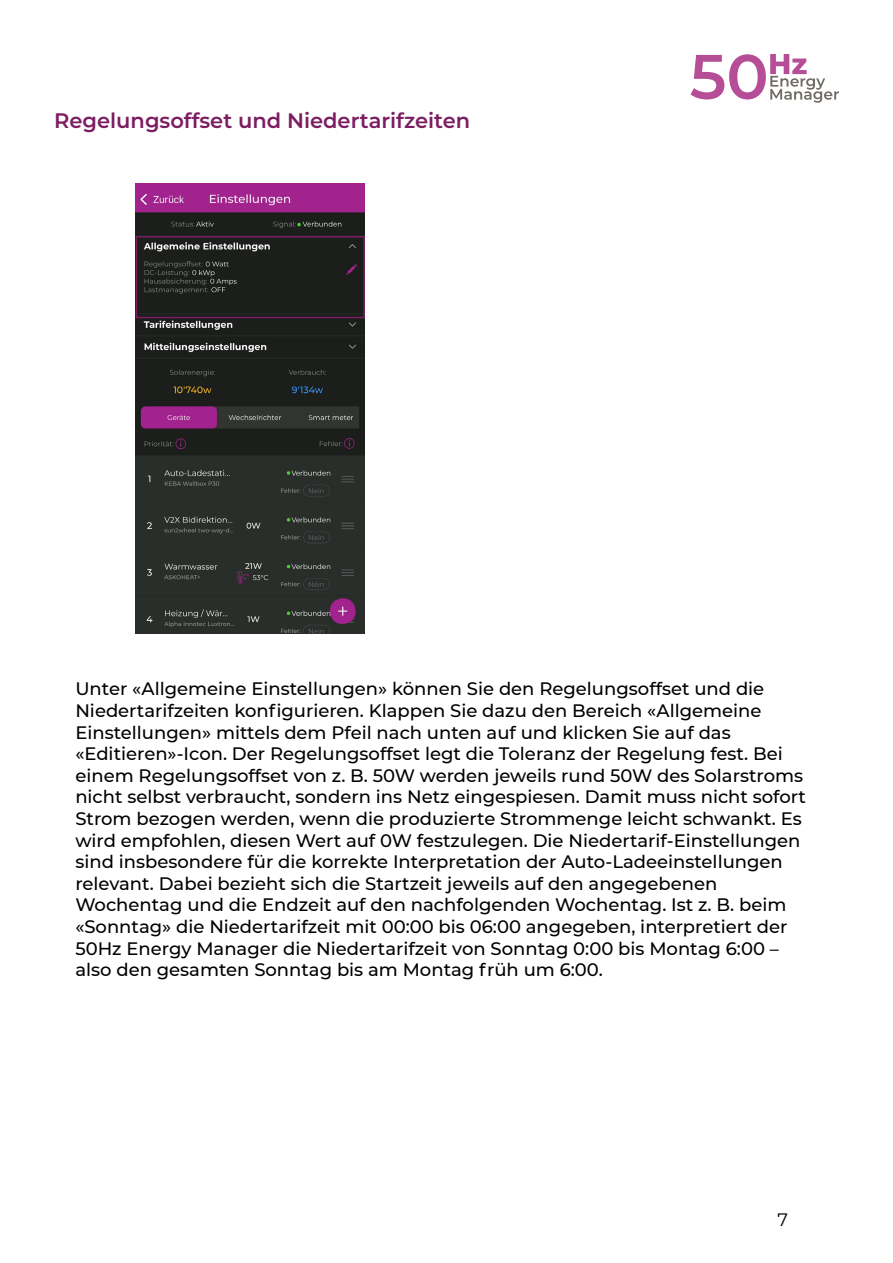
<style>
.page{position:relative;width:893px;height:1263px;background:#fff}
.page>*{position:absolute;margin:0;border:0;box-sizing:border-box;transform-origin:0 0}
.t1{font:600 21px "Montserrat";color:#7c1d62}
.t2{font:500 18px/21.6px "Montserrat";color:#000}
.t3{font:18px "Montserrat";color:#000}
</style>
<div class="page">
<svg style="left:690px;top:54px;width:149px;height:49px"></svg>
<img style="left:136px;top:184px;width:229px;height:450px">
<div style="left:136px;top:236px;width:229px;height:82px;border:2px solid #7c1d62"></div>
<p class="t1" style="left:54px;top:105px;width:417px">Regelungsoffset und Niedertarifzeiten</p>
<p class="t2" style="left:75px;top:677px;width:732px">Unter «Allgemeine Einstellungen» können Sie den Regelungsoffset und die Niedertarifzeiten konfigurieren. Klappen Sie dazu den Bereich «Allgemeine Einstellungen» mittels dem Pfeil nach unten auf und klicken Sie auf das «Editieren»-Icon. Der Regelungsoffset legt die Toleranz der Regelung fest. Bei einem Regelungsoffset von z. B. 50W werden jeweils rund 50W des Solarstroms nicht selbst verbraucht, sondern ins Netz eingespiesen. Damit muss nicht sofort Strom bezogen werden, wenn die produzierte Strommenge leicht schwankt. Es wird empfohlen, diesen Wert auf 0W festzulegen. Die Niedertarif-Einstellungen sind insbesondere für die korrekte Interpretation der Auto-Ladeeinstellungen relevant. Dabei bezieht sich die Startzeit jeweils auf den angegebenen Wochentag und die Endzeit auf den nachfolgenden Wochentag. Ist z. B. beim «Sonntag» die Niedertarifzeit mit 00:00 bis 06:00 angegeben, interpretiert der 50Hz Energy Manager die Niedertarifzeit von Sonntag 0:00 bis Montag 6:00 – also den gesamten Sonntag bis am Montag früh um 6:00.</p>
<p class="t3" style="left:777px;top:1208px;width:12px">7</p>
</div>
